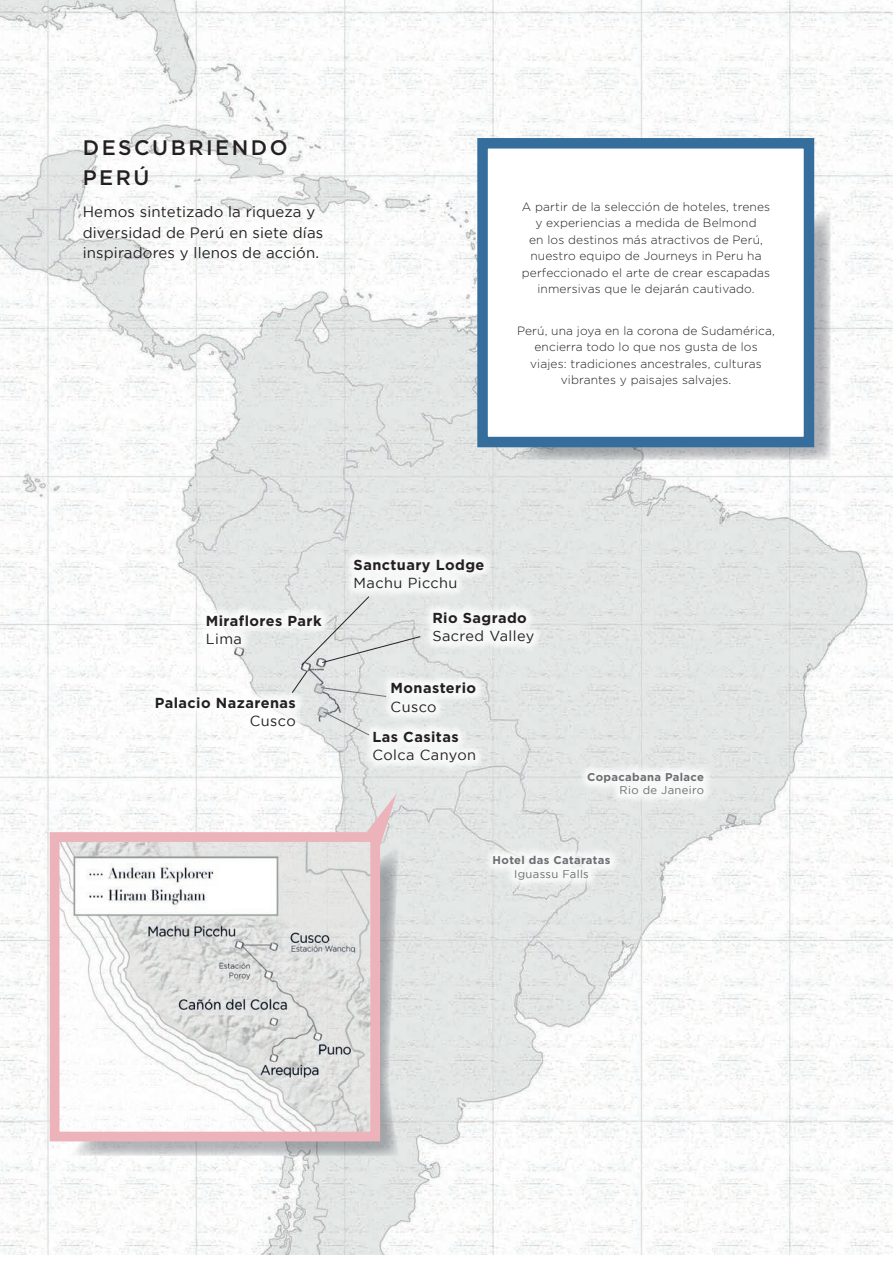
<style>
.page{position:relative;width:893px;height:1263px;background:#fff}
.page>*{position:absolute;margin:0;border:0;box-sizing:border-box;transform-origin:0 0}
.t1{font:500 21px/30px "Gotham";letter-spacing:.12em;color:#231f20}
.t2{font:15px/21px "Gotham";letter-spacing:.01em;color:#231f20}
.t3{font:700 14.55px "Gotham";letter-spacing:.03em;color:#231f20}
.t4{font:14.55px "Gotham";letter-spacing:.03em;color:#231f20}
.t5{font:300 12px/16.5px "Gotham";letter-spacing:.01em;color:#231f20;text-align:center}
.t6{font:700 11.25px "Gotham";letter-spacing:.03em;color:#6c6d70}
.t7{font:11.25px "Gotham";letter-spacing:.03em;color:#6c6d70}
</style>
<div class="page">
<img style="left:0;top:0;width:892px;height:1254px">
<div style="left:197px;top:604px;width:135px;height:50px;background:#fff;opacity:.75"></div>
<div style="left:345px;top:549px;width:149px;height:49px;background:#fff;opacity:.75"></div>
<div style="left:423px;top:602px;width:121px;height:52px;background:#fff;opacity:.75"></div>
<div style="left:381px;top:672px;width:105px;height:50px;background:#fff;opacity:.75"></div>
<div style="left:363px;top:721px;width:122px;height:52px;background:#fff;opacity:.75"></div>
<div style="left:578px;top:762px;width:136px;height:42px;background:#fff;opacity:.75"></div>
<div style="left:483px;top:845px;width:137px;height:45px;background:#fff;opacity:.75"></div>
<div style="left:146px;top:687px;width:160px;height:49px;background:#fff"></div>
<svg style="left:292px;top:671px;width:16px;height:22px"></svg>
<svg style="left:301px;top:596px;width:120px;height:69px;background:#dcdfdf"></svg>
<svg style="left:321px;top:687px;width:66px;height:10px"></svg>
<svg style="left:323px;top:711px;width:47px;height:25px"></svg>
<svg style="left:358px;top:794px;width:39px;height:50px"></svg>
<svg style="left:69px;top:844px;width:330px;height:312px;background:#c9cccd"></svg>
<svg style="left:45px;top:827px;width:340px;height:319px"></svg>
<svg style="left:508px;top:203px;width:323px;height:257px;background:#c9cacc"></svg>
<svg style="left:472px;top:133px;width:347px;height:319px"></svg>
<h1 class="t1" style="left:83px;top:132px;width:206px">DESCUBRIENDO<br>PERÚ</h1>
<p class="t2" style="left:83px;top:201px;width:242px">Hemos sintetizado la riqueza y diversidad de Perú en siete días inspiradores y llenos de acción.</p>
<p class="t5" style="left:522px;top:198px;width:250px">A partir de la selección de hoteles, trenes y experiencias a medida de Belmond<br>en los destinos más atractivos de Perú, nuestro equipo de Journeys in Peru ha perfeccionado el arte de crear escapadas inmersivas que le dejarán cautivado.</p>
<p class="t5" style="left:517px;top:322px;width:259px">Perú, una joya en la corona de Sudamérica, encierra todo lo que nos gusta de los viajes: tradiciones ancestrales, culturas vibrantes y paisajes salvajes.</p>
<p class="t3" style="left:206px;top:611px;width:117px">Miraflores Park</p>
<p class="t4" style="left:206px;top:631px;width:38px">Lima</p>
<p class="t3" style="left:155px;top:693px;width:143px">Palacio Nazarenas</p>
<p class="t4" style="left:250px;top:713px;width:47px">Cusco</p>
<p class="t3" style="left:354px;top:555px;width:132px">Sanctuary Lodge</p>
<p class="t4" style="left:354px;top:575px;width:105px">Machu Picchu</p>
<p class="t3" style="left:432px;top:608px;width:96px">Rio Sagrado</p>
<p class="t4" style="left:432px;top:628px;width:103px">Sacred Valley</p>
<p class="t3" style="left:391px;top:679px;width:87px">Monasterio</p>
<p class="t4" style="left:391px;top:698px;width:47px">Cusco</p>
<p class="t3" style="left:372px;top:727px;width:88px">Las Casitas</p>
<p class="t4" style="left:372px;top:747px;width:105px">Colca Canyon</p>
<p class="t6" style="left:587px;top:769px;width:118px">Copacabana Palace</p>
<p class="t7" style="left:620px;top:784px;width:86px">Rio de Janeiro</p>
<p class="t6" style="left:493px;top:853px;width:119px">Hotel das Cataratas</p>
<p class="t7" style="left:514px;top:867px;width:76px">Iguassu Falls</p>
</div>
